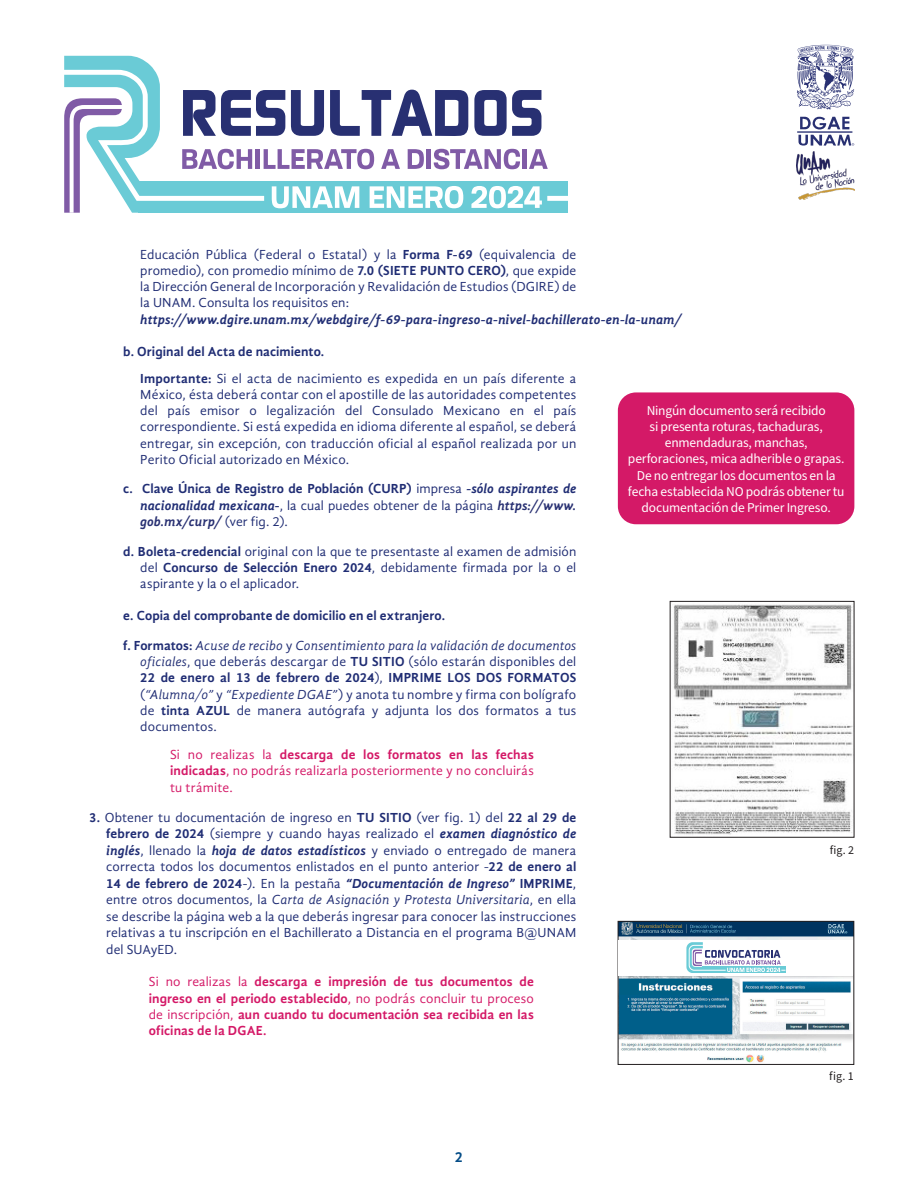
<style>
.page{position:relative;width:918px;height:1188px;background:#fff}
.page>*{position:absolute;margin:0;border:0;box-sizing:border-box;transform-origin:0 0}
.t1{font:700 15px "Gandhi Sans";color:#054d87}
.Texto_negro{font:13.5px/16.2px "Gandhi Sans";letter-spacing:.01em;color:#202d74;text-align:justify}
.t2{font:13.5px/16.2px "Source Sans Pro";letter-spacing:-.01em;color:#fff;text-align:center}
.Texto_negro-2{font:700 13.5px/16.2px "Gandhi Sans";letter-spacing:.005em;color:#d41967;text-align:justify}
.Texto_negro-3{font:13.5px/16.2px "Gandhi Sans";letter-spacing:.015em;color:#d41967;text-align:justify}
.Texto_negro-4{font:italic 700 13.5px "Gandhi Sans";color:#202d74}
.Texto_negro-5{font:700 13.5px "Gandhi Sans";letter-spacing:.005em;color:#202d74}
.notitas_derechas{font:12px "Source Sans Pro";letter-spacing:.02em;color:#231f20}
.s1{font-weight:700}
.s2{font-weight:700;font-style:italic}
.s3{font-weight:700;font-style:italic;color:#283072}
.s4{font-style:italic}
.s5{font-weight:400}
</style>
<div class="page">
<hr style="left:797px;top:131px;width:55px;height:2px;background:#283072">
<svg style="left:798px;top:117px;width:56px;height:29px"></svg>
<svg style="left:797px;top:45px;width:57px;height:64px"></svg>
<img style="left:797px;top:151px;width:57px;height:49px">
<div style="left:138px;top:181px;width:430px;height:32px;background:#6acbd6"></div>
<svg style="left:160px;top:89px;width:408px;height:114px"></svg>
<svg style="left:183px;top:90px;width:102px;height:51px"></svg>
<svg style="left:291px;top:90px;width:33px;height:46px"></svg>
<svg style="left:330px;top:90px;width:138px;height:46px"></svg>
<svg style="left:474px;top:90px;width:67px;height:46px"></svg>
<svg style="left:64px;top:56px;width:96px;height:157px"></svg>
<svg style="left:182px;top:149px;width:70px;height:20px"></svg>
<hr style="left:256px;top:149px;width:4px;height:20px;background:#805ba6">
<svg style="left:264px;top:149px;width:110px;height:20px"></svg>
<svg style="left:381px;top:149px;width:19px;height:20px"></svg>
<svg style="left:408px;top:149px;width:16px;height:20px"></svg>
<hr style="left:427px;top:149px;width:4px;height:20px;background:#805ba6">
<svg style="left:434px;top:149px;width:86px;height:20px"></svg>
<hr style="left:523px;top:149px;width:4px;height:20px;background:#805ba6">
<svg style="left:529px;top:149px;width:19px;height:20px"></svg>
<svg style="left:272px;top:186px;width:87px;height:22px"></svg>
<svg style="left:370px;top:186px;width:93px;height:22px"></svg>
<svg style="left:471px;top:186px;width:71px;height:22px"></svg>
<div style="left:618px;top:392px;width:236px;height:132px;background:#d41967;border-radius:18px"></div>
<img style="left:620px;top:923px;width:232px;height:140px">
<div style="left:618px;top:921px;width:236px;height:144px;border:1px solid #231f20"></div>
<div style="left:618px;top:940px;width:235px;height:35px;background:#fff"></div>
<svg style="left:686px;top:942px;width:99px;height:31px"></svg>
<img style="left:673px;top:604px;width:179px;height:231px">
<p class="Texto_negro" style="left:140px;top:246px;width:438px">Educación Pública (Federal o Estatal) y la <span class="s1">Forma F-69</span> (equivalencia de promedio), con promedio mínimo de <span class="s1">7.0 (SIETE PUNTO CERO)</span>, que expide la Dirección General de Incorporación y Revalidación de Estudios (DGIRE) de la UNAM. Consulta los requisitos en:</p>
<p class="Texto_negro-5" style="left:123px;top:344px;width:203px">b. Original del Acta de nacimiento.</p>
<p class="Texto_negro" style="left:140px;top:370px;width:438px"><span class="s1">Importante:</span> Si el acta de nacimiento es expedida en un país diferente a México, ésta deberá contar con el apostille de las autoridades competentes del país emisor o legalización del Consulado Mexicano en el país correspondiente. Si está expedida en idioma diferente al español, se deberá entregar, sin excepción, con traducción oficial al español realizada por un Perito Oficial autorizado en México.</p>
<p class="Texto_negro" style="left:140px;top:481px;width:438px;text-indent:-17px"><span class="s1">c. Clave Única de Registro de Población (CURP)</span> impresa <span class="s1">-</span><span class="s2">sólo aspirantes de nacionalidad mexicana</span><span class="s1">-</span>, la cual puedes obtener de la página <span class="s3">https://www. gob.mx/curp/</span> (ver fig. 2).</p>
<p class="Texto_negro" style="left:140px;top:543px;width:438px;text-indent:-17px"><span class="s1">d. Boleta-credencial</span> original con la que te presentaste al examen de admisión del <span class="s1">Concurso de Selección Enero 2024</span>, debidamente firmada por la o el aspirante y la o el aplicador.</p>
<p class="Texto_negro-5" style="left:123px;top:608px;width:323px">e. Copia del comprobante de domicilio en el extranjero.</p>
<p class="Texto_negro" style="left:140px;top:637px;width:438px;text-indent:-17px"><span class="s1">f. Formatos:</span> <span class="s4">Acuse de recibo</span> y <span class="s4">Consentimiento para la validación de documentos oficiales</span>, que deberás descargar de <span class="s1">TU SITIO</span> (sólo estarán disponibles del <span class="s1">22 de enero al 13 de febrero de 2024</span>), <span class="s1">IMPRIME LOS DOS FORMATOS </span>(<span class="s4">“Alumna/o”</span> y <span class="s4">“Expediente DGAE”</span>) y anota tu nombre y firma con bolígrafo de <span class="s1">tinta AZUL</span> de manera autógrafa y adjunta los dos formatos a tus documentos.</p>
<p class="Texto_negro-3" style="left:170px;top:747px;width:365px">Si no realizas la <span class="s1">descarga de los formatos en las fechas indicadas</span>, no podrás realizarla posteriormente y no concluirás tu trámite.</p>
<p class="Texto_negro" style="left:106px;top:809px;width:472px;text-indent:-17px"><span class="s1">3.</span> Obtener tu documentación de ingreso en <span class="s1">TU SITIO</span> (ver fig. 1) del <span class="s1">22 al 29 de febrero de 2024</span> (siempre y cuando hayas realizado el <span class="s2">examen diagnóstico de inglés</span>, llenado la <span class="s2">hoja de datos estadísticos</span> y enviado o entregado de manera correcta todos los documentos enlistados en el punto anterior -<span class="s1">22 de enero al 14 de febrero de 2024</span>-). En la pestaña <span class="s2">“Documentación de Ingreso”</span> <span class="s1">IMPRIME</span>, entre otros documentos, la <span class="s4">Carta de Asignación y Protesta Universitaria</span>, en ella se describe la página web a la que deberás ingresar para conocer las instrucciones relativas a tu inscripción en el Bachillerato a Distancia en el programa B@UNAM del SUAyED.</p>
<p class="Texto_negro-2" style="left:149px;top:974px;width:387px"><span class="s5">Si no realizas la</span> descarga e impresión de tus documentos de ingreso en el periodo establecido<span class="s5">, no podrás concluir tu proceso de inscripción,</span> aun cuando tu documentación sea recibida en las oficinas de la DGAE.</p>
<p class="Texto_negro-4" style="left:140px;top:311px;width:543px">https://www.dgire.unam.mx/webdgire/f-69-para-ingreso-a-nivel-bachillerato-en-la-unam/</p>
<p class="t2" style="left:628px;top:403px;width:218px">Ningún documento será recibido<br>si presenta roturas, tachaduras, enmendaduras, manchas, perforaciones, mica adherible o grapas.<br>De no entregar los documentos en la fecha establecida NO podrás obtener tu documentación de Primer Ingreso.</p>
<p class="notitas_derechas" style="left:830px;top:842px;width:26px">fig. 2</p>
<p class="t1" style="left:455px;top:1149px;width:10px">2</p>
<p class="notitas_derechas" style="left:829px;top:1068px;width:26px">fig. 1</p>
</div>
